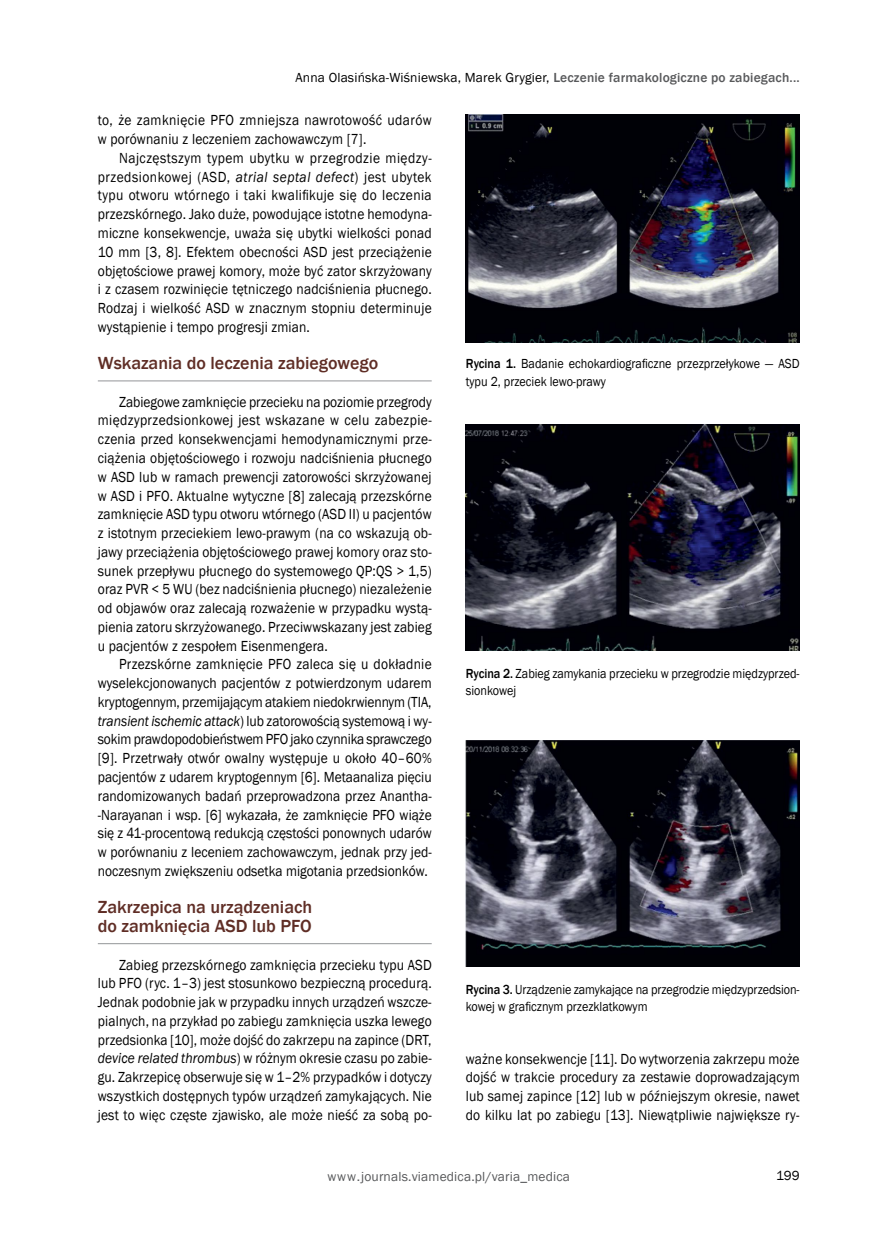
<style>
.page{position:relative;width:872px;height:1234px;background:#fff}
.page>*{position:absolute;margin:0;border:0;box-sizing:border-box;transform-origin:0 0}
.t1{font:500 18px/18.8px "Franklin Gothic";color:#5f2d25}
.t2{font:15px/18.8px "Franklin Gothic";letter-spacing:.01em;color:#000;text-align:justify;scale:.9 1}
.t3{font:13.5px/17.2px "Franklin Gothic";color:#000;scale:.9 1}
.t4{font:13.5px "Franklin Gothic";color:#000}
.t5{font:13.5px "Franklin Gothic";letter-spacing:.01em;color:#58595b}
.s1{font-weight:500;color:#58595b}
.s2{font-style:italic}
.s3{font-weight:500}
</style>
<div class="page">
<hr style="left:98px;top:380px;width:334px;height:1px;background:#939598">
<hr style="left:98px;top:943px;width:334px;height:1px;background:#939598">
<img style="left:466px;top:115px;width:333px;height:228px">
<img style="left:466px;top:424px;width:333px;height:226px">
<img style="left:466px;top:740px;width:333px;height:225px">
<p class="t4" style="left:295px;top:69px;width:506px">Anna Olasińska-Wiśniewska, Marek Grygier, <span class="s1">Leczenie farmakologiczne po zabiegach...</span></p>
<p class="t2" style="left:98px;top:111px;width:372px">to, że zamknięcie PFO zmniejsza nawrotowość udarów w porównaniu z leczeniem zachowawczym [7].</p>
<p class="t2" style="left:98px;top:149px;width:372px;text-indent:21px">Najczęstszym typem ubytku w przegrodzie między&shy;przedsionkowej (ASD, <span class="s2">atrial septal defect</span>) jest ubytek typu otworu wtórnego i taki kwalifikuje się do leczenia przezskórnego. Jako duże, powodujące istotne hemodyna&shy;miczne konsekwencje, uważa się ubytki wielkości ponad 10 mm [3, 8]. Efektem obecności ASD jest przeciążenie objętościowe prawej komory, może być zator skrzyżowany i z czasem rozwinięcie tętniczego nadciśnienia płucnego.<br>Rodzaj i wielkość ASD w znacznym stopniu determinuje wystąpienie i tempo progresji zmian.</p>
<p class="t1" style="left:98px;top:354px;width:282px">Wskazania do leczenia zabiegowego</p>
<p class="t2" style="left:98px;top:392px;width:372px;text-indent:21px">Zabiegowe zamknięcie przecieku na poziomie przegrody międzyprzedsionkowej jest wskazane w celu zabezpie&shy;czenia przed konsekwencjami hemodynamicznymi prze&shy;ciążenia objętościowego i rozwoju nadciśnienia płucnego w ASD lub w ramach prewencji zatorowości skrzyżowanej w ASD i PFO. Aktualne wytyczne [8] zalecają przezskórne zamknięcie ASD typu otworu wtórnego (ASD II) u pacjentów z istotnym przeciekiem lewo-prawym (na co wskazują ob&shy;jawy przeciążenia objętościowego prawej komory oraz sto&shy;sunek przepływu płucnego do systemowego QP:QS &gt; 1,5) oraz PVR &lt; 5 WU (bez nadciśnienia płucnego) niezależenie od objawów oraz zalecają rozważenie w przypadku wystą&shy;pienia zatoru skrzyżowanego. Przeciwwskazany jest zabieg u pacjentów z zespołem Eisenmengera.</p>
<p class="t2" style="left:98px;top:655px;width:372px;text-indent:21px">Przezskórne zamknięcie PFO zaleca się u dokładnie wyselekcjonowanych pacjentów z potwierdzonym udarem kryptogennym, przemijającym atakiem niedokrwiennym (TIA, <span class="s2">transient ischemic attack</span>) lub zatorowością systemową i wy&shy;sokim prawdopodobieństwem PFO jako czynnika sprawczego [9]. Przetrwały otwór owalny występuje u około 40–60% pacjentów z udarem kryptogennym [6]. Metaanaliza pięciu randomizowanych badań przeprowadzona przez Anantha--Narayanan i wsp. [6] wykazała, że zamknięcie PFO wiąże się z 41-procentową redukcją częstości ponownych udarów w porównaniu z leceniem zachowawczym, jednak przy jed&shy;noczesnym zwiększeniu odsetka migotania przedsionków.</p>
<p class="t1" style="left:98px;top:897px;width:216px">Zakrzepica na urządzeniach do zamknięcia ASD lub PFO</p>
<p class="t2" style="left:98px;top:955px;width:372px;text-indent:21px">Zabieg przezskórnego zamknięcia przecieku typu ASD lub PFO (ryc. 1–3) jest stosunkowo bezpieczną procedurą.<br>Jednak podobnie jak w przypadku innych urządzeń wszcze&shy;pialnych, na przykład po zabiegu zamknięcia uszka lewego przedsionka [10], może dojść do zakrzepu na zapince (DRT, <span class="s2">device related thrombus</span>) w różnym okresie czasu po zabie&shy;gu. Zakrzepicę obserwuje się w 1–2% przypadków i dotyczy wszystkich dostępnych typów urządzeń zamykających. Nie jest to więc częste zjawisko, ale może nieść za sobą po-</p>
<p class="t3" style="left:466px;top:355px;width:372px"><span class="s3">Rycina 1.</span> Badanie echokardiograficzne przezprzełykowe — ASD typu 2, przeciek lewo-prawy</p>
<p class="t3" style="left:466px;top:664px;width:372px"><span class="s3">Rycina 2.</span> Zabieg zamykania przecieku w przegrodzie międzyprzed&shy;sionkowej</p>
<p class="t3" style="left:466px;top:980px;width:372px"><span class="s3">Rycina 3.</span> Urządzenie zamykające na przegrodzie międzyprzedsion&shy;kowej w graficznym przezklatkowym</p>
<p class="t2" style="left:466px;top:1049px;width:372px">ważne konsekwencje [11]. Do wytworzenia zakrzepu może dojść w trakcie procedury za zestawie doprowadzającym lub samej zapince [12] lub w późniejszym okresie, nawet do kilku lat po zabiegu [13]. Niewątpliwie największe ry-</p>
<p class="t5" style="left:327px;top:1168px;width:244px">www.journals.viamedica.pl/varia_medica</p>
<p class="t4" style="left:776px;top:1166px;width:25px">199</p>
</div>
